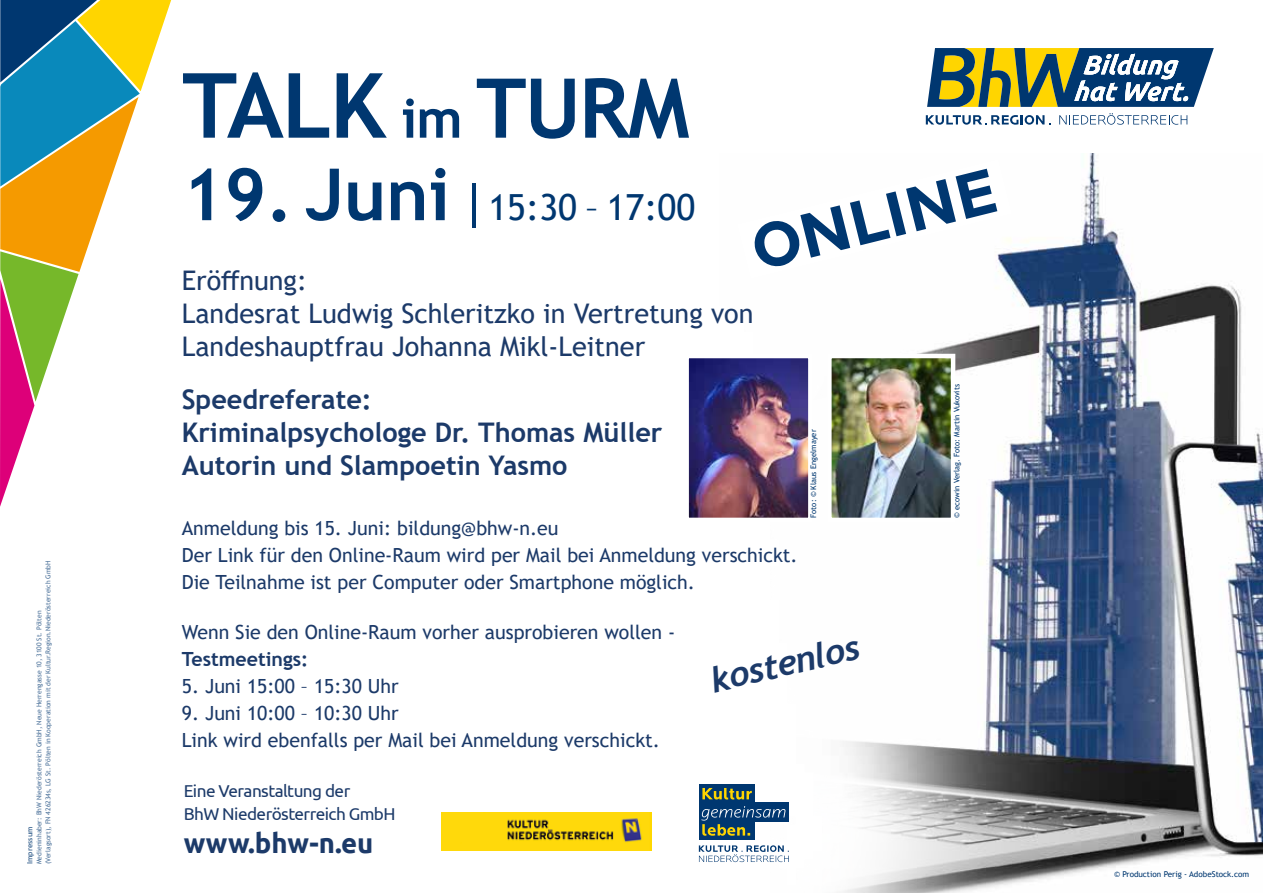
<style>
.page{position:relative;width:1263px;height:893px;background:#fff}
.page>*{position:absolute;margin:0;border:0;box-sizing:border-box;transform-origin:0 0}
.t1{font:700 90px "Trebuchet MS";color:#003770}
.t2{font:700 65.7px "Locator";color:#003770}
.t3{font:36px "Trebuchet MS";color:#003770}
.t4{font:italic 700 35.4px "Trebuchet";color:#1c3a69}
.t5{font:700 27.6px "Ubuntu";color:#1c3a69}
.t6{font:27px/33px "Trebuchet MS";color:#1c3a69}
.t7{font:700 27px/33px "Trebuchet MS";color:#1c3a69}
.t8{font:19.5px/27px "Trebuchet MS";color:#1c3a69}
.t9{font:700 19.5px "Trebuchet MS";color:#1c3a69}
.t10{font:17.1px/23.1px "Ubuntu";letter-spacing:-.03em;color:#1c3a69}
.t11{font:8.1px "Trebuchet MS";color:#003770}
.t12{font:7.65px "Trebuchet MS";color:#003770}
.t13{font:700 7.5px "Trebuchet MS";color:#003770}
.t14{font:6.75px/9px "Trebuchet MS";color:#003770}
.s1{font-size:54px}
.s2{font-size:82.5px}
.s3{font-weight:700;font-size:72px}
</style>
<div class="page">
<img style="left:735px;top:153px;width:528px;height:740px">
<svg style="left:0;top:0;width:171px;height:507px"></svg>
<svg style="left:1059px;top:113px;width:128px;height:12px"></svg>
<svg style="left:926px;top:115px;width:124px;height:10px"></svg>
<svg style="left:927px;top:48px;width:287px;height:59px;background:#6b806f"></svg>
<img style="left:442px;top:812px;width:210px;height:38px">
<div style="left:699px;top:784px;width:56px;height:20px;background:#003770"></div>
<svg style="left:702px;top:788px;width:50px;height:11px"></svg>
<div style="left:699px;top:820px;width:56px;height:20px;background:#003770"></div>
<div style="left:699px;top:802px;width:90px;height:20px;background:#003770"></div>
<svg style="left:701px;top:806px;width:84px;height:30px"></svg>
<svg style="left:699px;top:845px;width:90px;height:17px"></svg>
<svg style="left:737px;top:159px;width:275px;height:120px"></svg>
<img style="left:688px;top:351px;width:127px;height:173px">
<img style="left:825px;top:351px;width:132px;height:173px">
<p class="t14" style="left:35px;top:864px;width:305px;rotate:-90deg">Medieninhaber: BhW Niederösterreich GmbH, Neue Herrengasse 10, 3100 St. Pölten<br>(Verlagsort), FN 426234s, LG St. Pölten in Kooperation mit der Kultur.Region.Niederösterreich GmbH</p>
<p class="t13" style="left:25px;top:864px;width:39px;rotate:-90deg">Impressum</p>
<h1 class="t1" style="left:182px;top:49px;width:509px">TALK <span class="s1">im</span> <span class="s2">TURM</span></h1>
<h3 class="t3" style="left:182px;top:185px;width:515px"><span class="s3">19. Juni</span> <span class="s1">|</span>15:30 – 17:00</h3>
<h2 class="t2" style="left:744px;top:213px;width:252px;rotate:-14deg">ONLINE</h2>
<h3 class="t6" style="left:182px;top:264px;width:573px">Eröffnung:<br>Landesrat Ludwig Schleritzko in Vertretung von<br>Landeshauptfrau Johanna Mikl-Leitner</h3>
<h3 class="t7" style="left:182px;top:383px;width:482px">Speedreferate:<br>Kriminalpsychologe Dr. Thomas Müller<br>Autorin und Slampoetin Yasmo</h3>
<p class="t8" style="left:182px;top:514px;width:617px">Anmeldung bis 15. Juni: bildung@bhw-n.eu<br>Der Link für den Online-Raum wird per Mail bei Anmeldung verschickt.<br>Die Teilnahme ist per Computer oder Smartphone möglich.</p>
<p class="t8" style="left:182px;top:618px;width:495px">Wenn Sie den Online-Raum vorher ausprobieren wollen -</p>
<p class="t9" style="left:182px;top:646px;width:128px">Testmeetings:</p>
<p class="t8" style="left:182px;top:672px;width:218px">5. Juni 15:00 – 15:30 Uhr</p>
<p class="t8" style="left:182px;top:699px;width:480px">9. Juni 10:00 – 10:30 Uhr<br>Link wird ebenfalls per Mail bei Anmeldung verschickt.</p>
<p class="t10" style="left:184px;top:779px;width:213px">Eine Veranstaltung der<br>BhW Niederösterreich GmbH</p>
<h3 class="t5" style="left:184px;top:827px;width:191px">www.bhw-n.eu</h3>
<p class="t12" style="left:952px;top:517px;width:135px;rotate:-90deg">© ecowin Verlag. Foto: Martin Vukovits</p>
<p class="t12" style="left:809px;top:518px;width:90px;rotate:-90deg">Foto: © Klaus Engelmayer</p>
<h3 class="t4" style="left:706px;top:658px;width:154px;rotate:-13deg">kostenlos</h3>
<p class="t11" style="left:1114px;top:868px;width:137px">© Production Perig - AdobeStock.com</p>
</div>
